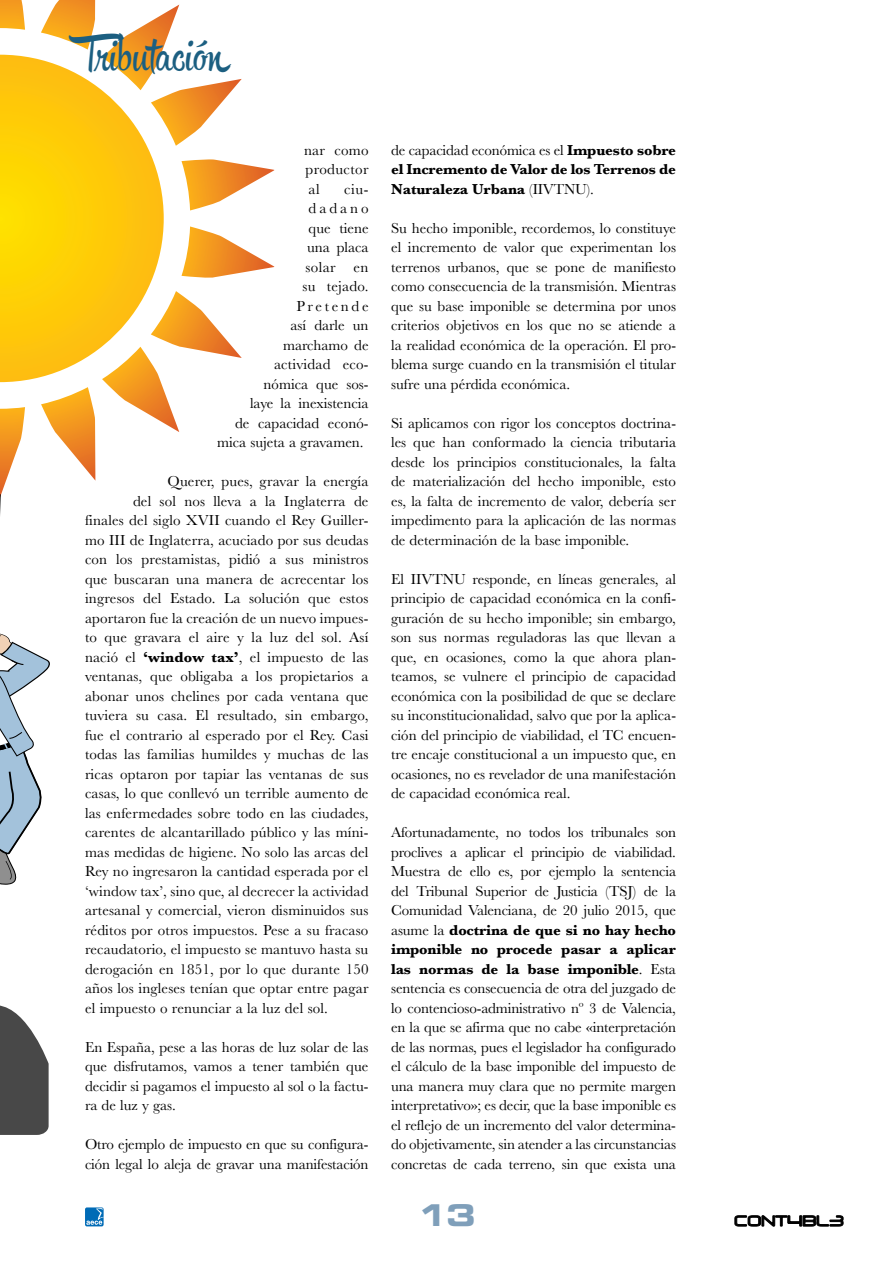
<style>
.page{position:relative;width:893px;height:1263px;background:#fff}
.page>*{position:absolute;margin:0;border:0;box-sizing:border-box;transform-origin:0 0}
.t1{font:45px "Hipster Script Pro";color:#1c5f81}
.t2{font:30px "Eurostile LT Std Bold Ex 2";color:#7f9fba}
.t3{font:15px/19.5px "Baskerville";letter-spacing:.01em;color:#000;text-align:justify}
.t4{font:700 15px/19.5px "Baskerville";letter-spacing:-.01em;color:#000;text-align:justify}
.t5{font:15px/19.5px "Baskerville";letter-spacing:-.01em;color:#000}
.t6{font:15px "Baskerville";letter-spacing:.175em;color:#000}
.s1{font-weight:700}
.s2{font-weight:400}
</style>
<div class="page">
<svg style="left:734px;top:1215px;width:110px;height:12px"></svg>
<svg style="left:85px;top:1207px;width:19px;height:19px"></svg>
<svg style="left:86px;top:1208px;width:18px;height:17px"></svg>
<svg style="left:0;top:0;width:274px;height:494px"></svg>
<svg style="left:0;top:494px;width:50px;height:391px"></svg>
<svg style="left:0;top:1005px;width:49px;height:130px"></svg>
<h1 class="t1" style="left:85px;top:28px;width:147px">Tributación</h1>
<p class="t3" style="left:304px;top:140px;width:66px">nar como productor al</p>
<p class="t3" style="left:344px;top:179px;width:26px">ciu-</p>
<p class="t3" style="left:309px;top:199px;width:62px">dadano</p>
<p class="t3" style="left:309px;top:218px;width:62px">que tiene</p>
<p class="t3" style="left:307px;top:238px;width:63px">una placa</p>
<p class="t3" style="left:306px;top:257px;width:65px">solar en</p>
<p class="t3" style="left:303px;top:277px;width:67px">su tejado.</p>
<p class="t6" style="left:297px;top:296px;width:74px">Pretende</p>
<p class="t3" style="left:291px;top:316px;width:79px">así darle un</p>
<p class="t3" style="left:283px;top:335px;width:87px">marchamo de</p>
<p class="t3" style="left:274px;top:355px;width:96px">actividad eco-</p>
<p class="t3" style="left:264px;top:374px;width:106px">nómica que sos-</p>
<p class="t3" style="left:250px;top:394px;width:120px">laye la inexistencia</p>
<p class="t3" style="left:235px;top:413px;width:135px">de capacidad econó-</p>
<p class="t3" style="left:217px;top:433px;width:148px">mica sujeta a gravamen.</p>
<p class="t3" style="left:168px;top:472px;width:203px">Querer, pues, gravar la energía</p>
<p class="t3" style="left:133px;top:491px;width:237px">del sol nos lleva a la Inglaterra de</p>
<p class="t3" style="left:85px;top:511px;width:285px">finales del siglo XVII cuando el Rey Guiller-</p>
<p class="t3" style="left:85px;top:530px;width:285px">mo III de Inglaterra, acuciado por sus deudas</p>
<p class="t3" style="left:85px;top:550px;width:285px">con los prestamistas, pidió a sus ministros</p>
<p class="t3" style="left:85px;top:569px;width:285px">que buscaran una manera de acrecentar los</p>
<p class="t3" style="left:85px;top:589px;width:285px">ingresos del Estado. La solución que estos</p>
<p class="t3" style="left:85px;top:608px;width:285px">aportaron fue la creación de un nuevo impues-</p>
<p class="t3" style="left:85px;top:628px;width:285px">to que gravara el aire y la luz del sol. Así</p>
<p class="t3" style="left:85px;top:647px;width:285px">nació el <span class="s1">‘window tax’</span>, el impuesto de las</p>
<p class="t3" style="left:85px;top:667px;width:285px">ventanas, que obligaba a los propietarios a</p>
<p class="t3" style="left:85px;top:686px;width:285px">abonar unos chelines por cada ventana que</p>
<p class="t3" style="left:85px;top:706px;width:285px">tuviera su casa. El resultado, sin embargo,</p>
<p class="t3" style="left:85px;top:725px;width:285px">fue el contrario al esperado por el Rey. Casi</p>
<p class="t3" style="left:85px;top:745px;width:285px">todas las familias humildes y muchas de las</p>
<p class="t3" style="left:85px;top:764px;width:285px">ricas optaron por tapiar las ventanas de sus</p>
<p class="t3" style="left:85px;top:784px;width:285px">casas, lo que conllevó un terrible aumento de</p>
<p class="t3" style="left:85px;top:803px;width:285px">las enfermedades sobre todo en las ciudades,</p>
<p class="t3" style="left:85px;top:823px;width:285px">carentes de alcantarillado público y las míni-</p>
<p class="t3" style="left:85px;top:842px;width:285px">mas medidas de higiene. No solo las arcas del</p>
<p class="t3" style="left:85px;top:862px;width:285px">Rey no ingresaron la cantidad esperada por el</p>
<p class="t3" style="left:85px;top:881px;width:285px">‘window tax’, sino que, al decrecer la actividad</p>
<p class="t3" style="left:85px;top:901px;width:285px">artesanal y comercial, vieron disminuidos sus</p>
<p class="t3" style="left:85px;top:920px;width:285px">réditos por otros impuestos. Pese a su fracaso</p>
<p class="t3" style="left:85px;top:940px;width:285px">recaudatorio, el impuesto se mantuvo hasta su</p>
<p class="t3" style="left:85px;top:959px;width:285px">derogación en 1851, por lo que durante 150</p>
<p class="t3" style="left:85px;top:979px;width:285px">años los ingleses tenían que optar entre pagar</p>
<p class="t3" style="left:85px;top:998px;width:244px">el impuesto o renunciar a la luz del sol.</p>
<p class="t3" style="left:85px;top:1037px;width:285px">En España, pese a las horas de luz solar de las que disfrutamos, vamos a tener también que decidir si pagamos el impuesto al sol o la factu&shy;ra de luz y gas.</p>
<p class="t5" style="left:85px;top:1135px;width:285px">Otro ejemplo de impuesto en que su configura&shy;ción legal lo aleja de gravar una manifestación</p>
<p class="t4" style="left:391px;top:140px;width:286px"><span class="s2">de capacidad económica es el</span> Impuesto sobre el Incremento de Valor de los Terrenos de Naturaleza Urbana <span class="s2">(IIVTNU).</span></p>
<p class="t3" style="left:391px;top:218px;width:286px">Su hecho imponible, recordemos, lo constituye el incremento de valor que experimentan los terrenos urbanos, que se pone de manifiesto como consecuencia de la transmisión. Mientras que su base imponible se determina por unos criterios objetivos en los que no se atiende a la realidad económica de la operación. El pro&shy;blema surge cuando en la transmisión el titular sufre una pérdida económica.</p>
<p class="t3" style="left:391px;top:413px;width:286px">Si aplicamos con rigor los conceptos doctrina&shy;les que han conformado la ciencia tributaria desde los principios constitucionales, la falta de materialización del hecho imponible, esto es, la falta de incremento de valor, debería ser impedimento para la aplicación de las normas de determinación de la base imponible.</p>
<p class="t3" style="left:391px;top:569px;width:286px">El IIVTNU responde, en líneas generales, al principio de capacidad económica en la confi&shy;guración de su hecho imponible; sin embargo, son sus normas reguladoras las que llevan a que, en ocasiones, como la que ahora plan&shy;teamos, se vulnere el principio de capacidad económica con la posibilidad de que se declare su inconstitucionalidad, salvo que por la aplica&shy;ción del principio de viabilidad, el TC encuen&shy;tre encaje constitucional a un impuesto que, en ocasiones, no es revelador de una manifestación de capacidad económica real.</p>
<p class="t3" style="left:391px;top:823px;width:286px">Afortunadamente, no todos los tribunales son proclives a aplicar el principio de viabilidad.<br>Muestra de ello es, por ejemplo la sentencia del Tribunal Superior de Justicia (TSJ) de la Comunidad Valenciana, de 20 julio 2015, que asume la <span class="s1">doctrina de que si no hay hecho imponible no procede pasar a aplicar las normas de la base imponible</span>. Esta sentencia es consecuencia de otra del juzgado de lo contencioso-administrativo nº 3 de Valencia, en la que se afirma que no cabe «interpretación de las normas, pues el legislador ha configurado el cálculo de la base imponible del impuesto de una manera muy clara que no permite margen interpretativo»; es decir, que la base imponible es el reflejo de un incremento del valor determina&shy;do objetivamente, sin atender a las circunstancias concretas de cada terreno, sin que exista una</p>
<h2 class="t2" style="left:417px;top:1194px;width:60px">13</h2>
</div>
